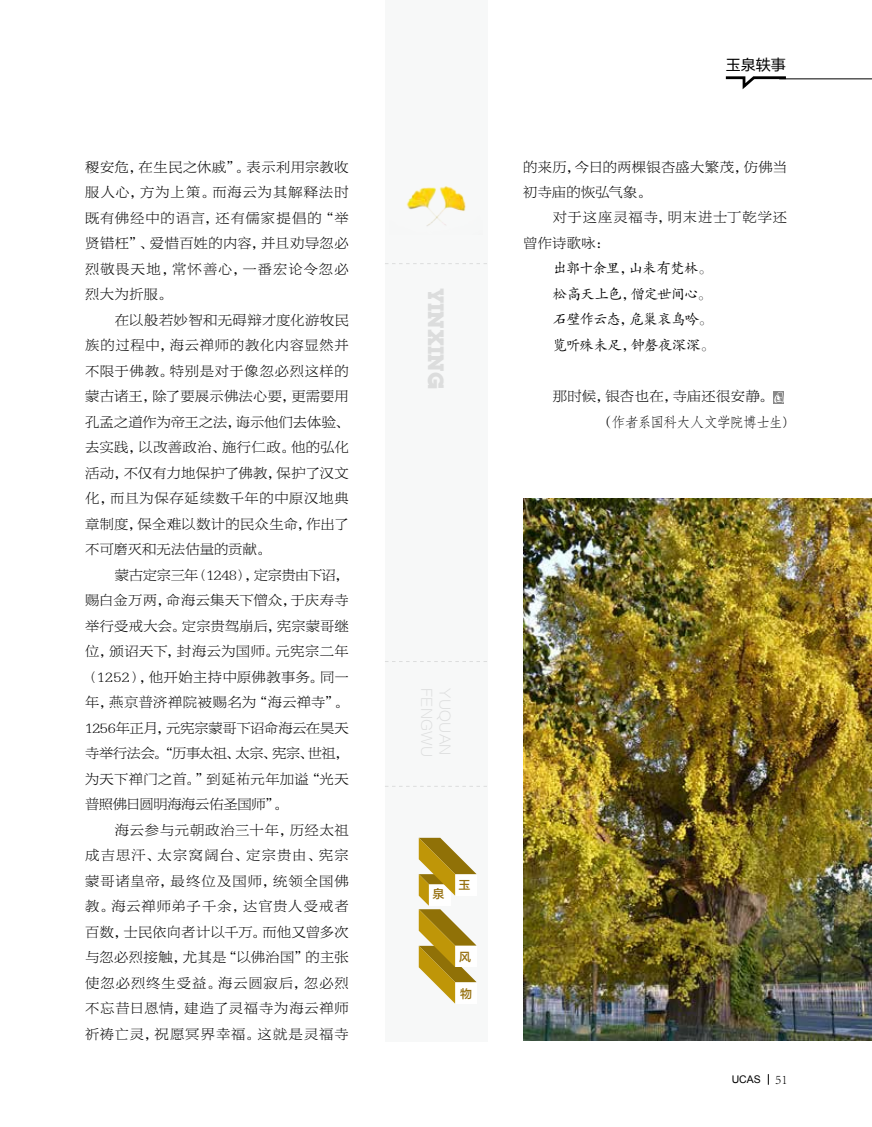
<style>
.page{position:relative;width:872px;height:1127px;background:#fff}
.page>*{position:absolute;margin:0;border:0;box-sizing:border-box;transform-origin:0 0}
.t1{font:700 19.5px "Lubalin";color:#dcdddd}
.t2{font:15px "FZLTHJW GB1 0";color:#000}
.t3{font:14.25px/25.5px "FZBYSJW GB1 0";letter-spacing:.035em;color:#000;text-align:justify}
.t4{font:14.25px/25.5px "FZKTJW GB1 0";letter-spacing:-.045em;color:#000}
.t5{font:14.25px "FZFSJW GB1 0";letter-spacing:-.085em;color:#000}
.t6{font:13.95px "FZLTXHJW GB1 0";letter-spacing:.03em;color:#dcdddd}
.t7{font:12px "FZLTZHJW GB1 0";color:#96700f}
.t8{font:10.5px "Arial";color:#000}
.s1{font-family:"ST Song"}
.s2{font-family:"Adobe Song Std";font-weight:300;font-size:13.5px}
</style>
<div class="page">
<svg style="left:773px;top:391px;width:11px;height:12px"></svg>
<svg style="left:774px;top:392px;width:9px;height:11px"></svg>
<img style="left:523px;top:498px;width:349px;height:543px">
<div style="left:385px;top:0;width:102px;height:1042px;background:#f7f8f8"></div>
<svg style="left:385px;top:661px;width:102px;height:1px"></svg>
<svg style="left:385px;top:786px;width:102px;height:1px"></svg>
<svg style="left:419px;top:838px;width:57px;height:165px"></svg>
<svg style="left:385px;top:263px;width:102px;height:1px"></svg>
<img style="left:406px;top:186px;width:60px;height:40px">
<svg style="left:725px;top:76px;width:63px;height:14px"></svg>
<hr style="left:779px;top:79px;width:93px;height:1px;background:#000">
<p class="t3" style="left:85px;top:154px;width:265px">稷安危，在生民之休戚”。表示利用宗教收服人心，方为上策。而海云为其解释法时既有佛经中的语言，还有儒家提倡的“举贤错枉”、爱惜百姓的内容，并且劝导忽必烈敬畏天地，常怀善心，一番宏论令忽必烈大为折服。</p>
<p class="t3" style="left:85px;top:307px;width:265px;text-indent:30px">在以般若妙智和无碍辩才度化游牧民族的过程中，海云禅师的教化内容显然并不限于佛教。特别是对于像忽必烈这样的蒙古诸王，除了要展示佛法心要，更需要用孔孟之道作为帝王之法，诲示他们去体验、去实践，以改善政治、施行仁政。他的弘化活动，不仅有力地保护了佛教，保护了汉文化，而且为保存延续数千年的中原汉地典章制度，保全难以数计的民众生命，作出了不可磨灭和无法估量的贡献。</p>
<p class="t3" style="left:85px;top:562px;width:265px;text-indent:30px">蒙古定宗三年（1248），定宗贵由下诏，赐白金万两，命海云集天下僧众，于庆寿寺举行受戒大会。定宗贵驾崩后，宪宗蒙哥继位，颁诏天下，封海云为国师。元宪宗二年（1252），他开始主持中原佛教事务。同一年，燕京普济禅院被赐名为“海云禅寺”。1256年正月，元宪宗蒙哥下诏命海云在昊天寺举行法会。“历事太祖、太宗、宪宗、世祖，为天下禅门之首。”到延<span class="s1">祐</span>元年加谥“光天普照佛日圆明海海云佑圣国师”。</p>
<p class="t3" style="left:85px;top:817px;width:265px;text-indent:30px">海云参与元朝政治三十年，历经太祖成吉思汗、太宗窝阔台、定宗贵由、宪宗蒙哥诸皇帝，最终位及国师，统领全国佛教。海云禅师弟子千余，达官贵人受戒者百数，士民依向者计以千万。而他又曾多次与忽必烈接触，尤其是“以佛治国”的主张使忽必烈终生受益。海云圆寂后，忽必烈不忘昔日恩情，建造了灵福寺为海云禅师祈祷亡灵，祝愿冥界幸福。这就是灵福寺</p>
<h1 class="t1" style="left:450px;top:288px;width:103px;rotate:90deg">YINXING</h1>
<p class="t2" style="left:726px;top:56px;width:61px">玉泉轶事</p>
<p class="t3" style="left:523px;top:154px;width:265px">的来历，今日的两棵银杏盛大繁茂，仿佛当初寺庙的恢弘气象。</p>
<p class="t3" style="left:523px;top:205px;width:265px;text-indent:30px">对于这座灵福寺，明末进士丁乾学还曾作诗歌咏：</p>
<p class="t4" style="left:553px;top:256px;width:163px">出郭十余里，山来有梵林。松高天上色，僧定世间心。石壁作云态，危巢哀鸟吟。览听殊未足，钟磬夜深深。</p>
<p class="t3" style="left:553px;top:384px;width:222px">那时候，银杏也在，寺庙还很安静。</p>
<p class="t5" style="left:600px;top:414px;width:188px">（作者系国科大人文学院博士生)</p>
<p class="t6" style="left:434px;top:688px;width:71px;rotate:90deg">FENGWU</p>
<p class="t6" style="left:452px;top:688px;width:69px;rotate:90deg">YUQUAN</p>
<p class="t7" style="left:432px;top:887px;width:13px">泉</p>
<p class="t7" style="left:458px;top:878px;width:13px">玉</p>
<p class="t7" style="left:459px;top:950px;width:13px">风</p>
<p class="t7" style="left:460px;top:987px;width:13px">物</p>
<p class="t8" style="left:731px;top:1072px;width:57px">UCAS <span class="s2">51</span></p>
</div>
